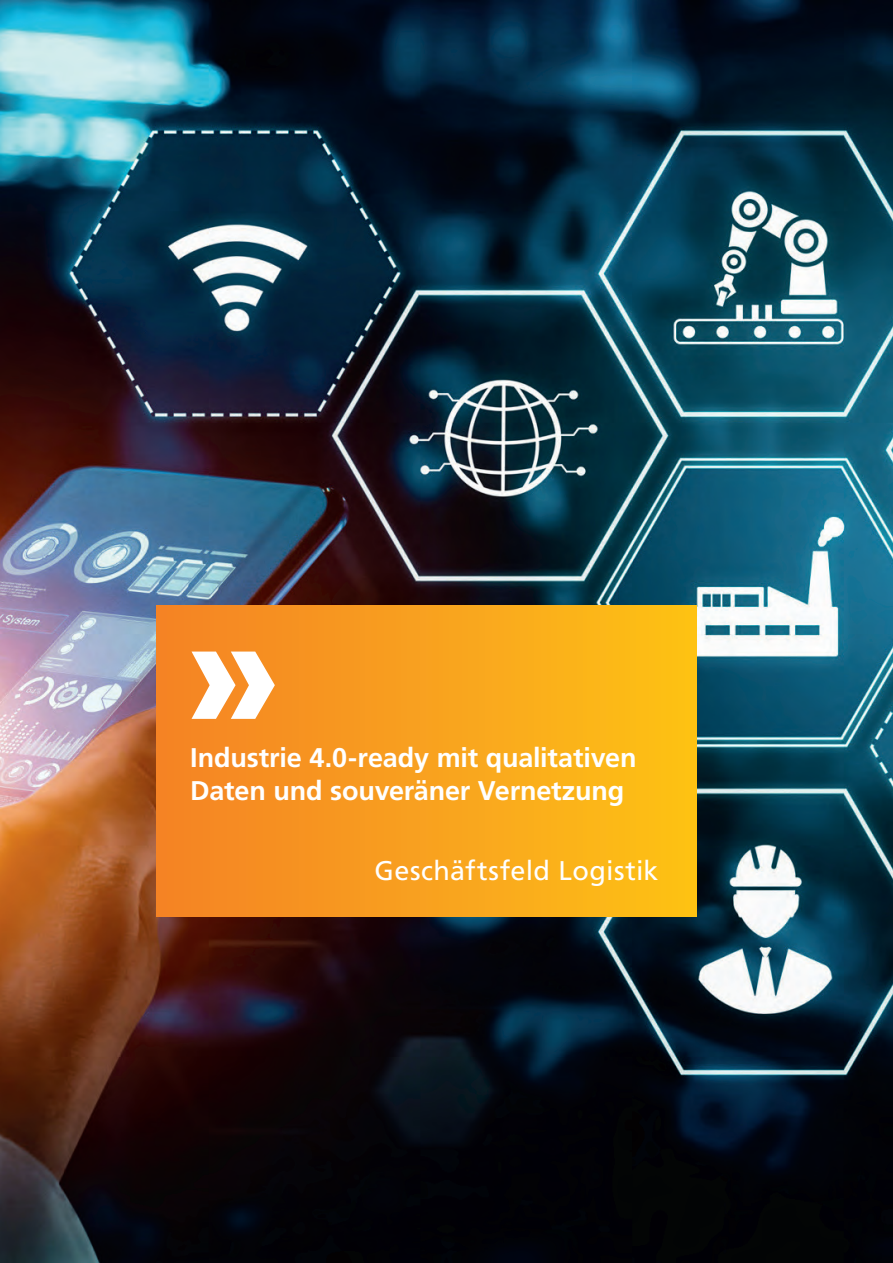
<style>
.page{position:relative;width:893px;height:1263px;background:#fff}
.page>*{position:absolute;margin:0;border:0;box-sizing:border-box;transform-origin:0 0}
.t1{font:900 165px "Frutiger LT Com";color:#fff}
.t2{font:700 27px/33px "Frutiger LT Com";letter-spacing:-.005em;color:#fff}
.t3{font:27px "Frutiger LT Com";letter-spacing:.01em;color:#fff}
</style>
<div class="page">
<img style="left:0;top:0;width:893px;height:1263px">
<div style="left:156px;top:606px;width:541px;height:310px;background:linear-gradient(to right,#f48225,#fdc215)"></div>
<h1 class="t1" style="left:182px;top:573px;width:102px">»</h1>
<p class="t2" style="left:190px;top:741px;width:448px">Industrie 4.0-ready mit qualitativen<br>Daten und souveräner Vernetzung</p>
<p class="t3" style="left:374px;top:855px;width:286px">Geschäftsfeld Logistik</p>
</div>
